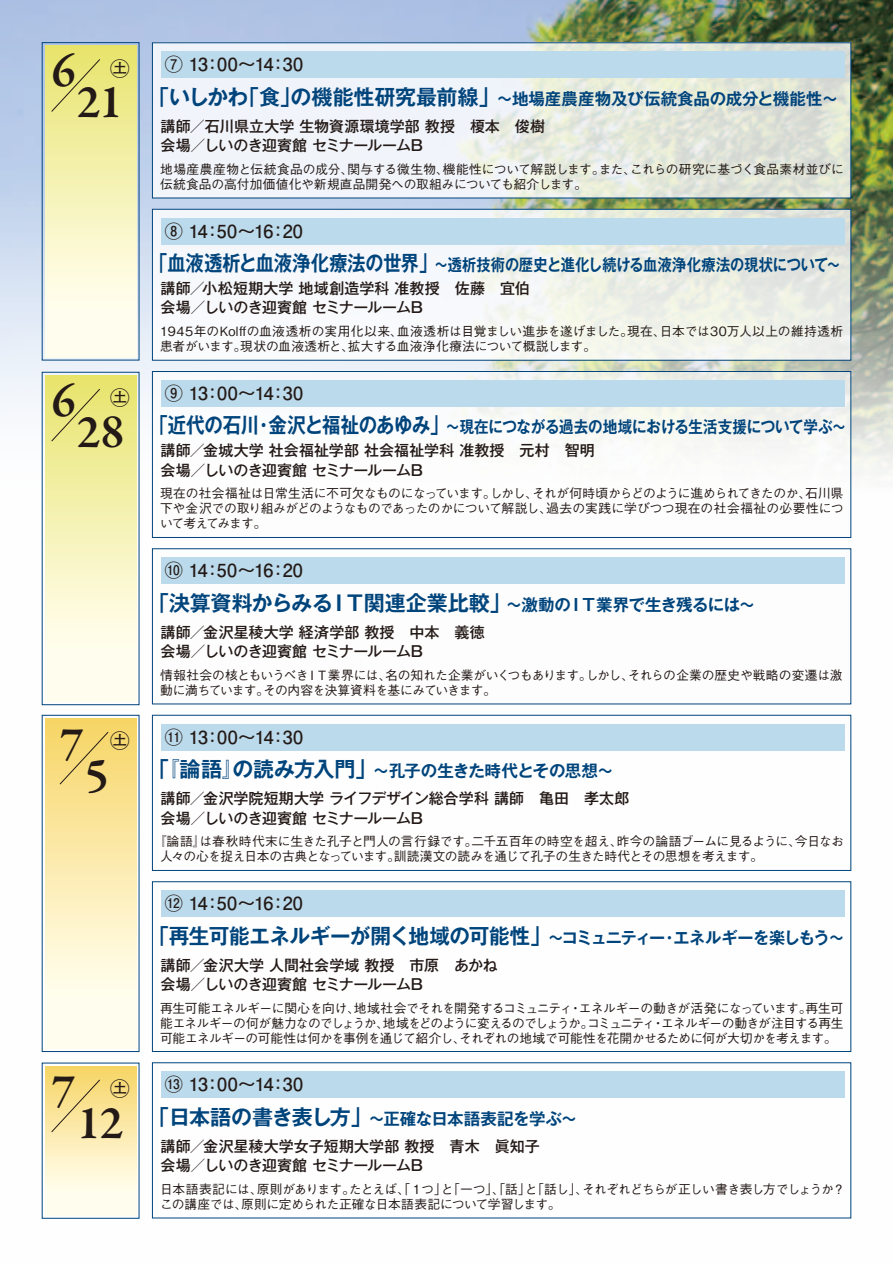
<style>
.page{position:relative;width:893px;height:1263px;background:#fff}
.page>*{position:absolute;margin:0;border:0;box-sizing:border-box;transform-origin:0 0}
.t1{font:600 48px "Garamond Premr Pro";color:#231916}
.t2{font:700 21px "Gothic MB101 Pro De";letter-spacing:-.015em;color:#00447c}
.t3{font:700 19.5px "Futo Go B101 Pro";color:#231916}
.t4{font:700 18px "Futo Go B101 Pro";letter-spacing:-.01em;color:#231916}
.t5{font:700 16.5px "Gothic MB101 Pro De";letter-spacing:-.01em;color:#00447c}
.t6{font:700 16.5px "Gothic MB101 Pro De";letter-spacing:-.01em;color:#00447c;scale:.86 1}
.t7{font:700 16.5px "Gothic MB101 Pro De";letter-spacing:-.01em;color:#00447c;scale:.88 1}
.t8{font:700 16.5px "Gothic MB101 Pro De";letter-spacing:-.03em;color:#00447c}
.t9{font:500 15px/19.5px "Gothic MB101 Pro";color:#231916}
.t10{font:500 12.75px/15px "Gothic BBB Pro";letter-spacing:-.025em;color:#231916;text-align:justify}
.t11{font:500 12.75px/15px "Gothic BBB Pro";color:#231916}
.t12{font:500 12.75px/15px "Gothic BBB Pro";letter-spacing:-.045em;color:#231916}
.t13{font:500 12.75px/15px "Gothic BBB Pro";letter-spacing:-.005em;color:#231916}
.s1{font-size:21px}
.s2{font-size:16.5px}
</style>
<div class="page">
<img style="left:0;top:0;width:893px;height:1219px">
<div style="left:42px;top:42px;width:97px;height:318px;border:1px solid #00447c"></div>
<svg style="left:45px;top:46px;width:91px;height:311px"></svg>
<svg style="left:51px;top:58px;width:50px;height:55px"></svg>
<svg style="left:45px;top:375px;width:91px;height:327px"></svg>
<svg style="left:51px;top:388px;width:50px;height:54px"></svg>
<svg style="left:45px;top:718px;width:91px;height:330px"></svg>
<svg style="left:59px;top:731px;width:50px;height:54px"></svg>
<svg style="left:45px;top:1066px;width:91px;height:149px"></svg>
<svg style="left:51px;top:1079px;width:50px;height:54px"></svg>
<svg style="left:154px;top:44px;width:695px;height:152px;fill:#eff3f7"></svg>
<div style="left:161px;top:51px;width:684px;height:27px;background:#bbdaeb"></div>
<svg style="left:154px;top:211px;width:695px;height:148px;fill:#f5f7f8"></svg>
<div style="left:152px;top:209px;width:699px;height:152px;border:1px solid #00447c"></div>
<div style="left:161px;top:218px;width:684px;height:27px;background:#bbdaeb"></div>
<div style="left:152px;top:1063px;width:699px;height:155px;background:#fff"></div>
<div style="left:161px;top:1071px;width:684px;height:27px;background:#bbdaeb"></div>
<div style="left:152px;top:371px;width:699px;height:166px;background:#fff"></div>
<div style="left:152px;top:371px;width:699px;height:167px;border:1px solid #00447c"></div>
<div style="left:161px;top:380px;width:684px;height:27px;background:#bbdaeb"></div>
<div style="left:152px;top:715px;width:699px;height:155px;background:#fff"></div>
<div style="left:152px;top:715px;width:699px;height:156px;border:1px solid #00447c"></div>
<div style="left:161px;top:724px;width:684px;height:26px;background:#bbdaeb"></div>
<div style="left:152px;top:882px;width:699px;height:169px;background:#fff"></div>
<div style="left:152px;top:881px;width:699px;height:171px;border:1px solid #00447c"></div>
<div style="left:161px;top:890px;width:684px;height:27px;background:#bbdaeb"></div>
<div style="left:152px;top:549px;width:699px;height:155px;background:#fff"></div>
<div style="left:161px;top:557px;width:684px;height:27px;background:#bbdaeb"></div>
<h1 class="t1" style="left:52px;top:42px;width:25px">6</h1>
<h3 class="t3" style="left:110px;top:53px;width:21px">㊏</h3>
<h1 class="t1" style="left:77px;top:73px;width:47px">21</h1>
<h3 class="t4" style="left:165px;top:50px;width:140px">⑦ 13：00～14：30</h3>
<p class="t5" style="left:148px;top:85px;width:691px"><span class="s1">「いしかわ「食」の機能性研究最前線」</span>～地場産農産物及び伝統食品の成分と機能性～</p>
<p class="t9" style="left:161px;top:114px;width:386px">講師／石川県立大学 生物資源環境学部 教授　榎本　俊樹会場／しいのき迎賓館 セミナールームB</p>
<p class="t13" style="left:160px;top:160px;width:685px">地場産農産物と伝統食品の成分、関与する微生物、機能性について解説します。また、これらの研究に基づく食品素材並びに伝統食品の高付加価値化や新規直品開発への取組みについても紹介します。</p>
<h3 class="t4" style="left:165px;top:216px;width:140px">⑧ 14：50～16：20</h3>
<p class="t6" style="left:150px;top:251px;width:805px"><span class="s1">「血液透析と血液浄化療法の世界」</span>～透析技術の歴史と進化し続ける血液浄化療法の現状について～</p>
<p class="t9" style="left:161px;top:277px;width:371px">講師／小松短期大学 地域創造学科 准教授　佐藤　宜伯会場／しいのき迎賓館 セミナールームB</p>
<p class="t11" style="left:160px;top:322px;width:685px">1945年のKolffの血液透析の実用化以来、血液透析は目覚ましい進歩を遂げました。現在、日本では30万人以上の維持透析患者がいます。現状の血液透析と、拡大する血液浄化療法について概説します。</p>
<h1 class="t1" style="left:52px;top:371px;width:25px">6</h1>
<h3 class="t3" style="left:110px;top:382px;width:21px">㊏</h3>
<h1 class="t1" style="left:77px;top:403px;width:50px">28</h1>
<h3 class="t4" style="left:165px;top:379px;width:140px">⑨ 13：00～14：30</h3>
<p class="t7" style="left:149px;top:413px;width:793px"><span class="s1">「近代の石川・金沢と福祉のあゆみ」</span>～現在につながる過去の地域における生活支援について学ぶ～</p>
<p class="t9" style="left:161px;top:439px;width:436px">講師／金城大学 社会福祉学部 社会福祉学科 准教授　元村　智明会場／しいのき迎賓館 セミナールームB</p>
<p class="t10" style="left:160px;top:484px;width:685px">現在の社会福祉は日常生活に不可欠なものになっています。しかし、それが何時頃からどのように進められてきたのか、石川県下や金沢での取り組みがどのようなものであったのかについて解説し、過去の実践に学びつつ現在の社会福祉の必要性について考えてみます。</p>
<h3 class="t4" style="left:165px;top:556px;width:140px">⑩ 14：50～16：20</h3>
<h2 class="t2" style="left:148px;top:585px;width:608px">「決算資料からみるＩＴ関連企業比較」<span class="s2">～激動のＩＴ業界で生き残るには～</span></h2>
<p class="t9" style="left:161px;top:620px;width:326px">講師／金沢星稜大学 経済学部 教授　中本　義徳会場／しいのき迎賓館 セミナールームB</p>
<p class="t10" style="left:160px;top:666px;width:684px">情報社会の核ともいうべきＩＴ業界には、名の知れた企業がいくつもあります。しかし、それらの企業の歴史や戦略の変遷は激動に満ちています。その内容を決算資料を基にみていきます。</p>
<h1 class="t1" style="left:60px;top:714px;width:25px">7</h1>
<h3 class="t3" style="left:110px;top:725px;width:21px">㊏</h3>
<h1 class="t1" style="left:85px;top:746px;width:25px">5</h1>
<h3 class="t4" style="left:165px;top:722px;width:140px">⑪ 13：00～14：30</h3>
<p class="t8" style="left:148px;top:757px;width:467px"><span class="s1">「『論語』の読み方入門」</span>～孔子の生きた時代とその思想～</p>
<p class="t9" style="left:161px;top:787px;width:470px">講師／金沢学院短期大学 ライフデザイン総合学科 講師　亀田　孝太郎会場／しいのき迎賓館 セミナールームB</p>
<p class="t10" style="left:160px;top:832px;width:685px;text-indent:-6px">『論語』は春秋時代末に生きた孔子と門人の言行録です。二千五百年の時空を超え、昨今の論語ブームに見るように、今日なお人々の心を捉え日本の古典となっています。訓読漢文の読みを通じて孔子の生きた時代とその思想を考えます。</p>
<h3 class="t4" style="left:165px;top:889px;width:140px">⑫ 14：50～16：20</h3>
<h2 class="t2" style="left:148px;top:918px;width:698px">「再生可能エネルギーが開く地域の可能性」<span class="s2">～コミュニティー・エネルギーを楽しもう～</span></h2>
<p class="t9" style="left:161px;top:953px;width:339px">講師／金沢大学 人間社会学域 教授　市原　あかね会場／しいのき迎賓館 セミナールームB</p>
<p class="t10" style="left:160px;top:999px;width:685px">再生可能エネルギーに関心を向け、地域社会でそれを開発するコミュニティ・エネルギーの動きが活発になっています。再生可能エネルギーの何が魅力なのでしょうか、地域をどのように変えるのでしょうか。コミュニティ・エネルギーの動きが注目する再生可能エネルギーの可能性は何かを事例を通じて紹介し、それぞれの地域で可能性を花開かせるために何が大切かを考えます。</p>
<h1 class="t1" style="left:52px;top:1062px;width:25px">7</h1>
<h3 class="t3" style="left:110px;top:1073px;width:21px">㊏</h3>
<h1 class="t1" style="left:77px;top:1093px;width:48px">12</h1>
<h3 class="t4" style="left:165px;top:1070px;width:140px">⑬ 13：00～14：30</h3>
<p class="t5" style="left:148px;top:1105px;width:431px"><span class="s1">「日本語の書き表し方」</span>～正確な日本語表記を学ぶ～</p>
<p class="t9" style="left:161px;top:1134px;width:381px">講師／金沢星稜大学女子短期大学部 教授　青木　眞知子会場／しいのき迎賓館 セミナールームB</p>
<p class="t12" style="left:160px;top:1180px;width:687px">日本語表記には、原則があります。たとえば、「１つ」と「一つ」、「話」と「話し」、それぞれどちらが正しい書き表し方でしょうか？この講座では、原則に定められた正確な日本語表記について学習します。</p>
</div>
